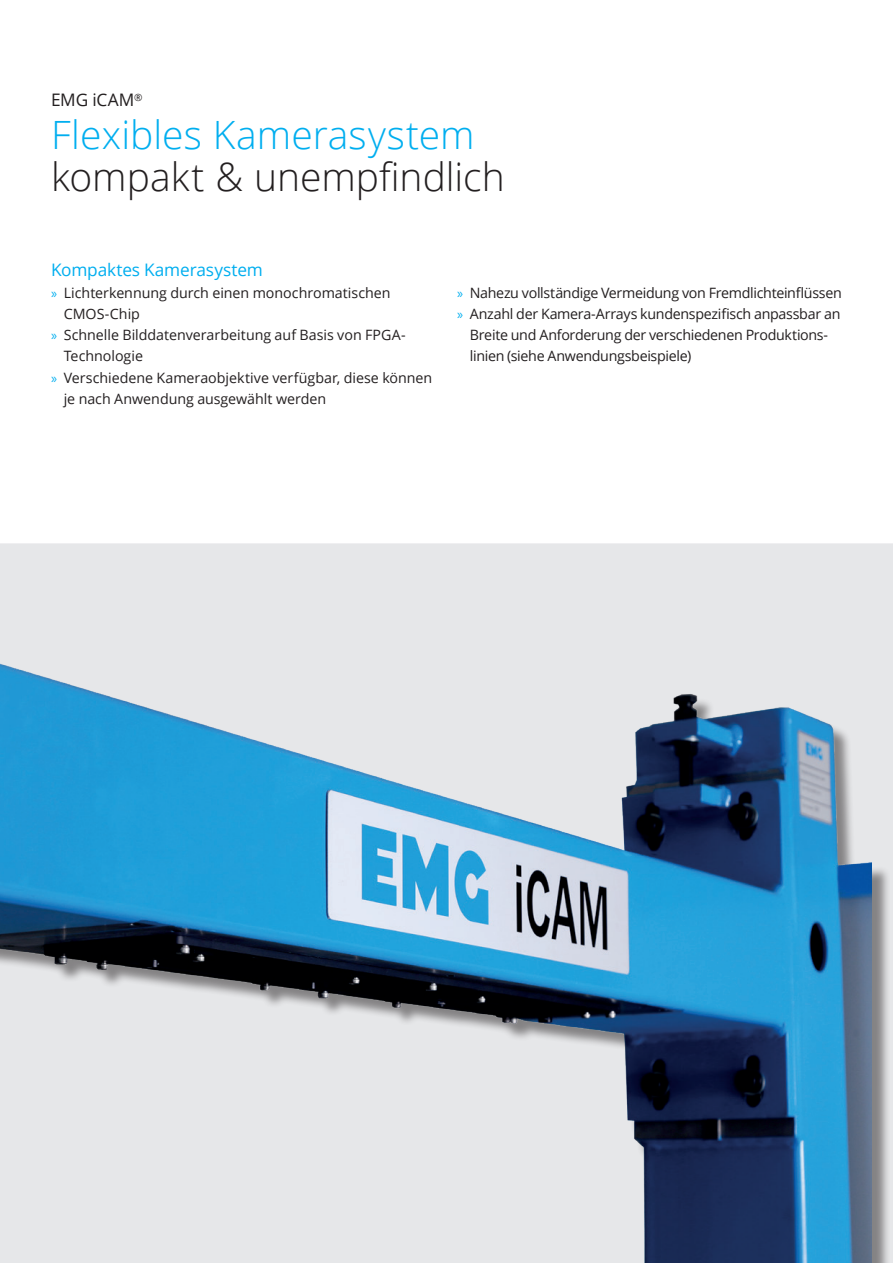
<style>
.page{position:relative;width:893px;height:1263px;background:#fff}
.page>*{position:absolute;margin:0;border:0;box-sizing:border-box;transform-origin:0 0}
.t1{font:300 39px "Open Sans";color:#00aeef}
.t2{font:300 39px "Open Sans";color:#231f20}
.t3{font:17.25px "Open Sans";letter-spacing:-.01em;color:#00aeef}
.t4{font:17.25px "Open Sans";letter-spacing:-.01em;color:#231f20}
.t5{font:14.25px "Open Sans";letter-spacing:-.005em;color:#231f20}
.s1{font-family:"Myriad Pro";color:#00aeef}
</style>
<div class="page">
<div style="left:0;top:543px;width:893px;height:720px;background:#e6e7e9"></div>
<div style="left:0;top:644px;width:890px;height:619px;background:#231f20;opacity:.5"></div>
<img style="left:0;top:628px;width:872px;height:635px">
<p class="t4" style="left:51px;top:88px;width:93px">EMG iCAM<sup>®</sup></p>
<h1 class="t1" style="left:51px;top:108px;width:425px">Flexibles Kamerasystem</h1>
<h1 class="t2" style="left:51px;top:150px;width:455px">kompakt &amp; unempfindlich</h1>
<p class="t3" style="left:51px;top:258px;width:213px">Kompaktes Kamerasystem</p>
<p class="t5" style="left:51px;top:283px;width:341px"><span class="s1">»</span> Lichterkennung durch einen monochromatischen</p>
<p class="t5" style="left:64px;top:304px;width:78px">CMOS-Chip</p>
<p class="t5" style="left:51px;top:325px;width:356px"><span class="s1">»</span> Schnelle Bilddatenverarbeitung auf Basis von FPGA-</p>
<p class="t5" style="left:64px;top:346px;width:81px">Technologie</p>
<p class="t5" style="left:51px;top:368px;width:383px"><span class="s1">»</span> Verschiedene Kameraobjektive verfügbar, diese können</p>
<p class="t5" style="left:64px;top:389px;width:264px">je nach Anwendung ausgewählt werden</p>
<p class="t5" style="left:457px;top:283px;width:386px"><span class="s1">»</span> Nahezu vollständige Vermeidung von Fremdlichteinflüssen</p>
<p class="t5" style="left:457px;top:304px;width:385px"><span class="s1">»</span> Anzahl der Kamera-Arrays kundenspezifisch anpassbar an</p>
<p class="t5" style="left:470px;top:325px;width:360px">Breite und Anforderung der verschiedenen Produktions-</p>
<p class="t5" style="left:470px;top:346px;width:223px">linien (siehe Anwendungsbeispiele)</p>
</div>
